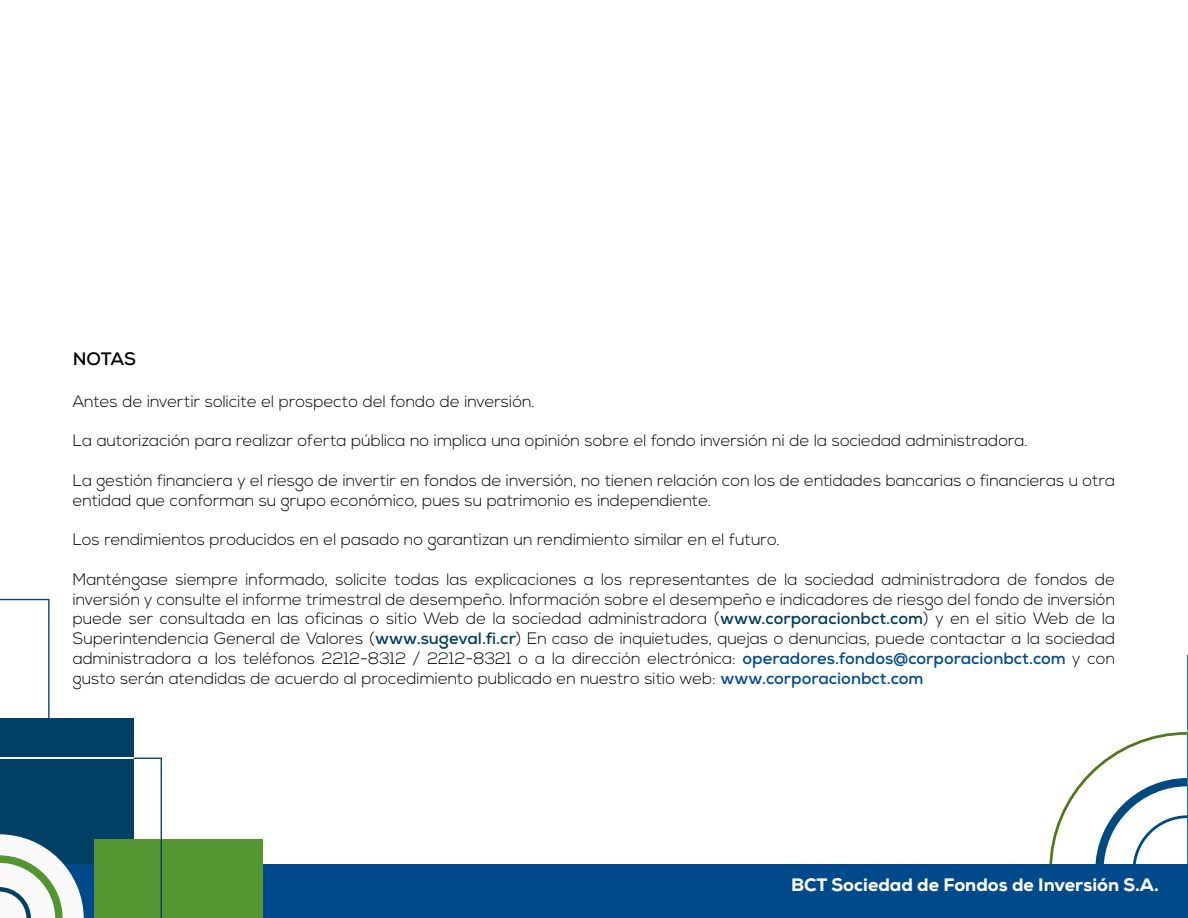
<style>
.page{position:relative;width:1188px;height:918px;background:#fff}
.page>*{position:absolute;margin:0;border:0;box-sizing:border-box;transform-origin:0 0}
.t1{font:800 18px "Nexa";color:#fff}
.t2{font:700 18px "Nexa";letter-spacing:-.015em;color:#000}
.t3{font:300 16.5px/19.8px "Nexa";color:#000}
.s1{font-weight:700;color:#003b5e}
.s2{font-weight:700;color:#004a8c}
</style>
<div class="page">
<hr style="left:1187px;top:655px;width:1px;height:215px;background:#1a73ab">
<svg style="left:1049px;top:729px;width:139px;height:135px"></svg>
<div style="left:0;top:718px;width:134px;height:200px;background:#034066"></div>
<hr style="left:0;top:758px;width:134px;height:1px;background:#fafafa">
<svg style="left:0;top:599px;width:50px;height:119px"></svg>
<div style="left:0;top:864px;width:1188px;height:54px;background:#004a8c"></div>
<div style="left:94px;top:839px;width:169px;height:79px;background:#549532"></div>
<svg style="left:134px;top:758px;width:28px;height:160px"></svg>
<svg style="left:0;top:834px;width:84px;height:84px"></svg>
<p class="t2" style="left:73px;top:347px;width:65px">NOTAS</p>
<p class="t3" style="left:73px;top:392px;width:464px">Antes de invertir solicite el prospecto del fondo de inversión.</p>
<p class="t3" style="left:73px;top:431px;width:957px">La autorización para realizar oferta pública no implica una opinión sobre el fondo inversión ni de la sociedad administradora.</p>
<p class="t3" style="left:73px;top:471px;width:1044px">La gestión financiera y el riesgo de invertir en fondos de inversión, no tienen relación con los de entidades bancarias o financieras u otra entidad que conforman su grupo económico, pues su patrimonio es independiente.</p>
<p class="t3" style="left:73px;top:530px;width:709px">Los rendimientos producidos en el pasado no garantizan un rendimiento similar en el futuro.</p>
<p class="t3" style="left:73px;top:570px;width:1044px;text-align:justify">Manténgase siempre informado, solicite todas las explicaciones a los representantes de la sociedad administradora de fondos de inversión y consulte el informe trimestral de desempeño. Información sobre el desempeño e indicadores de riesgo del fondo de inversión puede ser consultada en las oficinas o sitio Web de la sociedad administradora (<span class="s1">www.corporacionbct.com</span>) y en el sitio Web de la Superintendencia General de Valores (<span class="s1">www.sugeval.fi.cr</span>) En caso de inquietudes, quejas o denuncias, puede contactar a la sociedad administradora a los teléfonos 2212-8312 / 2212-8321 o a la dirección electrónica: <span class="s2">operadores.fondos@corporacionbct.com</span> y con gusto serán atendidas de acuerdo al procedimiento publicado en nuestro sitio web: <span class="s2">www.corporacionbct.com</span></p>
<p class="t1" style="left:791px;top:873px;width:369px">BCT Sociedad de Fondos de Inversión S.A.</p>
</div>
